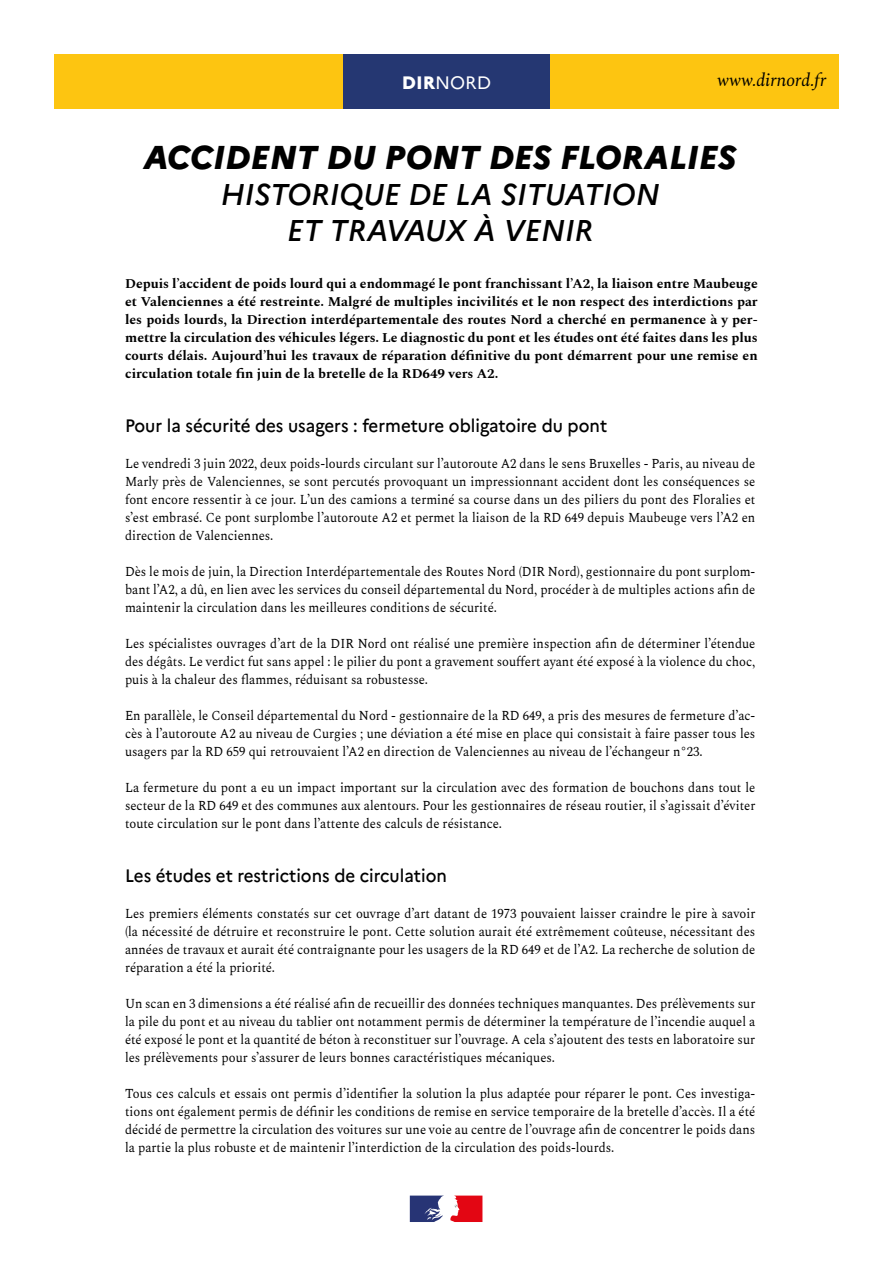
<style>
.page{position:relative;width:893px;height:1263px;background:#fff}
.page>*{position:absolute;margin:0;border:0;box-sizing:border-box;transform-origin:0 0}
.t1{font:italic 800 33px "Marianne";color:#000}
.t2{font:italic 500 30px/36px "Marianne";color:#000;text-align:center}
.t3{font:500 18px "Marianne";color:#000;scale:.94 1}
.t4{font:italic 18px "Spectral";color:#000}
.t5{font:18px "Marianne";color:#fff}
.t6{font:13.5px/18px "Spectral";color:#000;text-align:justify;scale:.94 1}
.t7{font:700 13.5px/18px "Spectral";color:#000;text-align:justify}
.s1{font-weight:800}
</style>
<div class="page">
<div style="left:54px;top:54px;width:785px;height:54px;background:#fdc511"></div>
<div style="left:343px;top:54px;width:207px;height:54px;background:#253772"></div>
<svg style="left:410px;top:1195px;width:34px;height:27px"></svg>
<svg style="left:450px;top:1195px;width:32px;height:27px"></svg>
<h3 class="t5" style="left:402px;top:72px;width:91px"><span class="s1">DIR</span>NORD</h3>
<h3 class="t4" style="left:717px;top:67px;width:111px">www.dirnord.fr</h3>
<h1 class="t1" style="left:144px;top:131px;width:594px">ACCIDENT DU PONT DES FLORALIES</h1>
<h2 class="t2" style="left:221px;top:174px;width:440px">HISTORIQUE DE LA SITUATION<br>ET TRAVAUX À VENIR</h2>
<p class="t7" style="left:125px;top:274px;width:634px">Depuis l’accident de poids lourd qui a endommagé le pont franchissant l’A2, la liaison entre Maubeuge et Valenciennes a été restreinte. Malgré de multiples incivilités et le non respect des interdictions par les poids lourds, la Direction interdépartementale des routes Nord a cherché en permanence à y per&shy;mettre la circulation des véhicules légers. Le diagnostic du pont et les études ont été faites dans les plus courts délais. Aujourd’hui les travaux de réparation définitive du pont démarrent pour une remise en circulation totale fin juin de la bretelle de la RD649 vers A2.</p>
<h3 class="t3" style="left:125px;top:415px;width:514px">Pour la sécurité des usagers : fermeture obligatoire du pont</h3>
<p class="t6" style="left:125px;top:454px;width:672px">Le vendredi 3 juin 2022, deux poids-lourds circulant sur l’autoroute A2 dans le sens Bruxelles - Paris, au niveau de Marly près de Valenciennes, se sont percutés provoquant un impressionnant accident dont les conséquences se font encore ressentir à ce jour. L’un des camions a terminé sa course dans un des piliers du pont des Floralies et s’est embrasé. Ce pont surplombe l’autoroute A2 et permet la liaison de la RD 649 depuis Maubeuge vers l’A2 en direction de Valenciennes.</p>
<p class="t6" style="left:125px;top:562px;width:672px">Dès le mois de juin, la Direction Interdépartementale des Routes Nord (DIR Nord), gestionnaire du pont surplom&shy;bant l’A2, a dû, en lien avec les services du conseil départemental du Nord, procéder à de multiples actions afin de maintenir la circulation dans les meilleures conditions de sécurité.</p>
<p class="t6" style="left:125px;top:634px;width:672px">Les spécialistes ouvrages d’art de la DIR Nord ont réalisé une première inspection afin de déterminer l’étendue des dégâts. Le verdict fut sans appel : le pilier du pont a gravement souffert ayant été exposé à la violence du choc, puis à la chaleur des flammes, réduisant sa robustesse.</p>
<p class="t6" style="left:125px;top:706px;width:672px">En parallèle, le Conseil départemental du Nord - gestionnaire de la RD 649, a pris des mesures de fermeture d’ac&shy;cès à l’autoroute A2 au niveau de Curgies ; une déviation a été mise en place qui consistait à faire passer tous les usagers par la RD 659 qui retrouvaient l’A2 en direction de Valenciennes au niveau de l’échangeur n°23.</p>
<p class="t6" style="left:125px;top:778px;width:672px">La fermeture du pont a eu un impact important sur la circulation avec des formation de bouchons dans tout le secteur de la RD 649 et des communes aux alentours. Pour les gestionnaires de réseau routier, il s’agissait d’éviter toute circulation sur le pont dans l’attente des calculs de résistance.</p>
<h3 class="t3" style="left:125px;top:865px;width:344px">Les études et restrictions de circulation</h3>
<p class="t6" style="left:125px;top:904px;width:672px">Les premiers éléments constatés sur cet ouvrage d’art datant de 1973 pouvaient laisser craindre le pire à savoir (la nécessité de détruire et reconstruire le pont. Cette solution aurait été extrêmement coûteuse, nécessitant des années de travaux et aurait été contraignante pour les usagers de la RD 649 et de l’A2. La recherche de solution de réparation a été la priorité.</p>
<p class="t6" style="left:125px;top:994px;width:672px">Un scan en 3 dimensions a été réalisé afin de recueillir des données techniques manquantes. Des prélèvements sur la pile du pont et au niveau du tablier ont notamment permis de déterminer la température de l’incendie auquel a été exposé le pont et la quantité de béton à reconstituer sur l’ouvrage. A cela s’ajoutent des tests en laboratoire sur les prélèvements pour s’assurer de leurs bonnes caractéristiques mécaniques.</p>
<p class="t6" style="left:125px;top:1084px;width:672px">Tous ces calculs et essais ont permis d’identifier la solution la plus adaptée pour réparer le pont. Ces investiga&shy;tions ont également permis de définir les conditions de remise en service temporaire de la bretelle d’accès. Il a été décidé de permettre la circulation des voitures sur une voie au centre de l’ouvrage afin de concentrer le poids dans la partie la plus robuste et de maintenir l’interdiction de la circulation des poids-lourds.</p>
</div>
